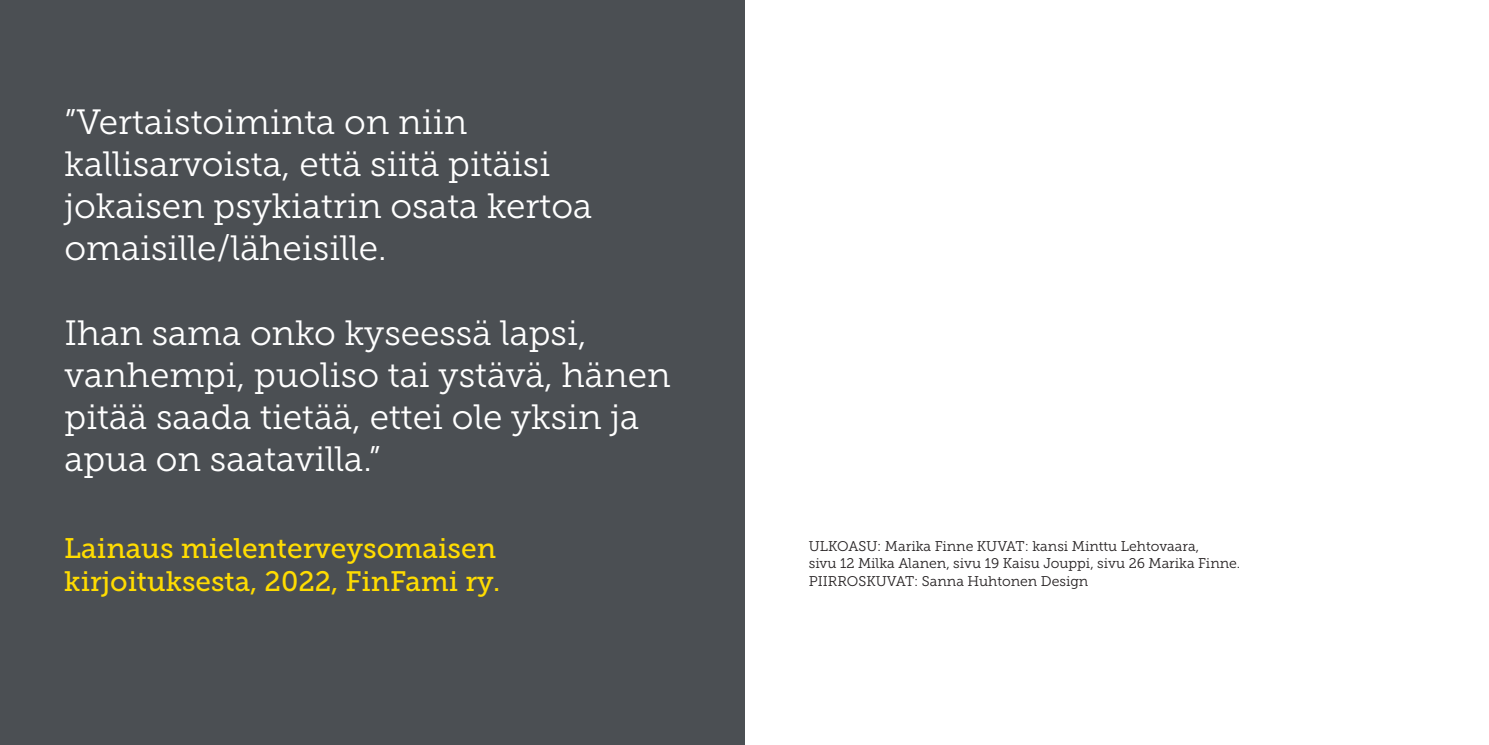
<style>
.page{position:relative;width:1489px;height:745px;background:#fff}
.page>*{position:absolute;margin:0;border:0;box-sizing:border-box;transform-origin:0 0}
.t1{font:35px/42px "Museo Slab 300";color:#fff}
.t2{font:28.18px "Museo Slab 500";color:#ffdc01}
.t3{font:28px "Museo Slab 500";color:#ffdc01}
.t4{font:14px/17.5px "Museo Slab 300";color:#231f20}
</style>
<div class="page">
<div style="left:0;top:0;width:744px;height:744px;background:#4b4f53"></div>
<p class="t1" style="left:64px;top:101px;width:404px">”Vertaistoiminta on niin</p>
<p class="t1" style="left:64px;top:143px;width:529px">kallisarvoista, että siitä pitäisi jokaisen psykiatrin osata kertoa omaisille/läheisille.</p>
<p class="t1" style="left:64px;top:311px;width:607px">Ihan sama onko kyseessä lapsi, vanhempi, puoliso tai ystävä, hänen pitää saada tietää, ettei ole yksin ja apua on saatavilla.”</p>
<p class="t2" style="left:64px;top:532px;width:433px">Lainaus mielenterveysomaisen</p>
<p class="t3" style="left:64px;top:565px;width:437px">kirjoituksesta, 2022, FinFami ry.</p>
<p class="t4" style="left:808px;top:537px;width:433px">ULKOASU: Marika Finne KUVAT: kansi Minttu Lehtovaara,<br>sivu 12 Milka Alanen, sivu 19 Kaisu Jouppi, sivu 26 Marika Finne.<br>PIIRROSKUVAT: Sanna Huhtonen Design</p>
</div>
